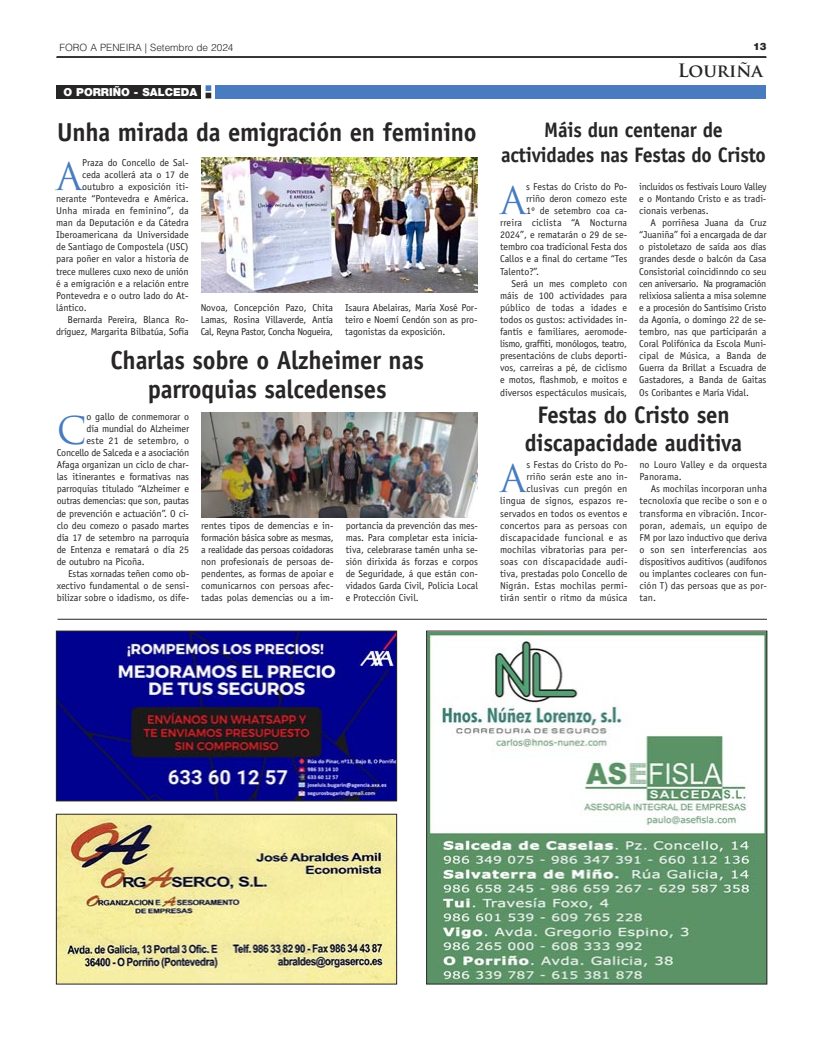
<style>
.page{position:relative;width:823px;height:1049px;background:#fff}
.page>*{position:absolute;margin:0;border:0;box-sizing:border-box;transform-origin:0 0}
.t1{font:37.2px "Trajan Pro";color:#487cbe}
.t2{font:700 26px/29.2px "Officina Sans Std";letter-spacing:-.01em;color:#272526;text-align:center;scale:.95 1}
.t3{font:700 24px/27.8px "Officina Sans Std";letter-spacing:-.01em;color:#272526;text-align:center;scale:.95 1}
.t4{font:700 21px/25.2px "Officina Sans Std";letter-spacing:-.015em;color:#272526;text-align:center;scale:.95 1}
.t5{font:700 18px "Trajan Pro";color:#272526}
.t6{font:900 11px "Helvetica Neue LT";color:#fff}
.t7{font:10px/12.1px "Officina Sans Std";letter-spacing:-.005em;color:#272526;text-align:justify}
.t8{font:10px "Officina Sans Std";letter-spacing:.015em;color:#272526}
.t9{font:300 10px "Helvetica LT Std";color:#272526}
.t10{font:10px "Officina Sans Std";letter-spacing:.02em;color:#272526}
.t11{font:900 10px "Helvetica Neue LT";color:#272526}
</style>
<div class="page">
<div style="left:57px;top:85px;width:144px;height:13px;background:#272526"></div>
<div style="left:215px;top:85px;width:551px;height:13px;background:#487cbe"></div>
<svg style="left:205px;top:85px;width:6px;height:13px"></svg>
<hr style="left:57px;top:56px;width:708px;height:1px;background:#272526">
<hr style="left:56px;top:57px;width:710px;height:1px;background:#272526">
<hr style="left:57px;top:619px;width:709px;height:1px;background:#272526">
<img style="left:58px;top:816px;width:336px;height:166px">
<div style="left:56px;top:814px;width:340px;height:170px;border:1px solid #272526"></div>
<img style="left:58px;top:633px;width:336px;height:166px">
<div style="left:56px;top:631px;width:340px;height:170px;border:1px solid #272526"></div>
<img style="left:428px;top:633px;width:336px;height:349px">
<img style="left:201px;top:158px;width:276px;height:134px">
<img style="left:201px;top:413px;width:276px;height:105px">
<p class="t9" style="left:59px;top:41px;width:175px">FORO A PENEIRA | Setembro de 2024</p>
<p class="t6" style="left:63px;top:87px;width:135px">O PORRIÑO - SALCEDA</p>
<p class="t2" style="left:57px;top:120px;width:443px">Unha mirada da emigración en feminino</p>
<p class="t1" style="left:56px;top:155px;width:28px">A</p>
<p class="t7" style="left:82px;top:157px;width:108px">Praza do Concello de Sal-</p>
<p class="t7" style="left:82px;top:169px;width:108px">ceda acollerá ata o 17 de</p>
<p class="t7" style="left:82px;top:181px;width:108px">outubro a exposición iti-</p>
<p class="t7" style="left:56px;top:193px;width:134px">nerante “Pontevedra e América.</p>
<p class="t8" style="left:56px;top:207px;width:134px">Unha mirada en feminino”, da</p>
<p class="t7" style="left:56px;top:217px;width:134px">man da Deputación e da Cátedra</p>
<p class="t7" style="left:56px;top:230px;width:134px">Iberoamericana da Universidade</p>
<p class="t7" style="left:56px;top:242px;width:134px">de Santiago de Compostela (USC)</p>
<p class="t7" style="left:56px;top:254px;width:134px">para poñer en valor a historia de</p>
<p class="t7" style="left:56px;top:266px;width:134px">trece mulleres cuxo nexo de unión</p>
<p class="t7" style="left:56px;top:278px;width:134px">é a emigración e a relación entre</p>
<p class="t7" style="left:56px;top:290px;width:134px">Pontevedra e o outro lado do At-</p>
<p class="t7" style="left:56px;top:302px;width:32px">lántico.</p>
<p class="t7" style="left:56px;top:314px;width:134px;text-align:right">Bernarda Pereira, Blanca Ro&shy;dríguez, Margarita Bilbatúa, Sofía</p>
<p class="t7" style="left:200px;top:302px;width:134px">Novoa, Concepción Pazo, Chita Lamas, Rosina Villaverde, Antía Cal, Reyna Pastor, Concha Nogueira,</p>
<p class="t7" style="left:345px;top:302px;width:134px">Isaura Abelairas, María Xosé Por&shy;teiro e Noemí Cendón son as pro&shy;tagonistas da exposición.</p>
<p class="t2" style="left:110px;top:347px;width:331px">Charlas sobre o Alzheimer nas parroquias salcedenses</p>
<p class="t1" style="left:57px;top:409px;width:31px">C</p>
<p class="t7" style="left:86px;top:411px;width:104px">o gallo de conmemorar o</p>
<p class="t7" style="left:86px;top:423px;width:104px">día mundial do Alzheimer</p>
<p class="t8" style="left:86px;top:437px;width:104px">este 21 de setembro, o</p>
<p class="t7" style="left:57px;top:447px;width:134px">Concello de Salceda e a asociación</p>
<p class="t7" style="left:57px;top:459px;width:134px">Afaga organizan un ciclo de char-</p>
<p class="t7" style="left:57px;top:472px;width:134px">las itinerantes e formativas nas</p>
<p class="t7" style="left:57px;top:484px;width:134px">parroquias titulado “Alzheimer e</p>
<p class="t7" style="left:57px;top:496px;width:134px">outras demencias: que son, pautas</p>
<p class="t7" style="left:57px;top:508px;width:134px">de prevención e actuación”. O ci-</p>
<p class="t7" style="left:57px;top:520px;width:134px">clo deu comezo o pasado martes</p>
<p class="t7" style="left:57px;top:532px;width:134px">día 17 de setembro na parroquia</p>
<p class="t7" style="left:57px;top:544px;width:134px">de Entenza e rematará o día 25</p>
<p class="t7" style="left:57px;top:556px;width:89px">de outubro na Picoña.</p>
<p class="t7" style="left:57px;top:568px;width:134px;text-indent:11px">Estas xornadas teñen como ob&shy;xectivo fundamental o de sensi&shy;bilizar sobre o idadismo, os dife-</p>
<p class="t7" style="left:201px;top:520px;width:134px">rentes tipos de demencias e in&shy;formación básica sobre as mesmas, a realidade das persoas coidadoras non profesionais de persoas de&shy;pendentes, as formas de apoiar e comunicarnos con persoas afec&shy;tadas polas demencias ou a im-</p>
<p class="t7" style="left:345px;top:520px;width:134px">portancia da prevención das mes&shy;mas. Para completar esta inicia&shy;tiva, celebrarase tamén unha se&shy;sión dirixida ás forzas e corpos de Seguridade, á que están con&shy;vidados Garda Civil, Policia Local e Protección Civil.</p>
<p class="t11" style="left:752px;top:42px;width:15px">13</p>
<p class="t5" style="left:677px;top:60px;width:87px">Louriña</p>
<p class="t4" style="left:500px;top:119px;width:280px">Máis dun centenar de actividades nas Festas do Cristo</p>
<p class="t1" style="left:499px;top:179px;width:28px">A</p>
<p class="t7" style="left:525px;top:181px;width:103px">s Festas do Cristo do Po-</p>
<p class="t7" style="left:525px;top:193px;width:103px">rriño deron comezo este</p>
<p class="t7" style="left:525px;top:205px;width:103px">1º de setembro coa ca-</p>
<p class="t10" style="left:499px;top:219px;width:129px">rreira ciclista “A Nocturna</p>
<p class="t7" style="left:499px;top:230px;width:129px">2024”, e rematarán o 29 de se-</p>
<p class="t7" style="left:499px;top:242px;width:129px">tembro coa tradicional Festa dos</p>
<p class="t7" style="left:499px;top:254px;width:129px">Callos e a final do certame “Tes</p>
<p class="t7" style="left:499px;top:266px;width:41px">Talento?”.</p>
<p class="t7" style="left:499px;top:278px;width:129px;text-indent:11px">Será un mes completo con máis de 100 actividades para público de todas a idades e todos os gustos: actividades in&shy;fantís e familiares, aeromode&shy;lismo, graffiti, monólogos, teatro, presentacións de clubs deporti&shy;vos, carreiras a pé, de ciclismo e motos, flashmob, e moitos e diversos espectáculos musicais,</p>
<p class="t7" style="left:639px;top:181px;width:129px">incluidos os festivais Louro Valley e o Montando Cristo e as tradi&shy;cionais verbenas.</p>
<p class="t7" style="left:639px;top:217px;width:129px;text-indent:11px">A porriñesa Juana da Cruz “Juaniña” foi a encargada de dar o pistoletazo de saída aos días grandes desde o balcón da Casa Consistorial coincidinndo co seu cen aniversario. Na programación relixiosa salienta a misa solemne e a procesión do Santísimo Cristo da Agonía, o domingo 22 de se&shy;tembro, nas que participarán a Coral Polifónica da Escola Muni&shy;cipal de Música, a Banda de Guerra da Brillat a Escuadra de Gastadores, a Banda de Gaitas Os Coribantes e María Vidal.</p>
<p class="t3" style="left:524px;top:403px;width:230px">Festas do Cristo sen discapacidade auditiva</p>
<p class="t7" style="left:499px;top:459px;width:129px;text-align:right">s Festas do Cristo do Po-<br>rriño serán este ano in&shy;clusivas cun pregón en lingua de signos, espazos re&shy;servados en todos os eventos e concertos para as persoas con discapacidade funcional e as mochilas vibratorias para per&shy;soas con discapacidade audi&shy;tiva, prestadas polo Concello de<br>Nigrán. Estas mochilas permi&shy;tirán sentir o ritmo da música</p>
<p class="t7" style="left:639px;top:459px;width:129px">no Louro Valley e da orquesta<br>Panorama.</p>
<p class="t1" style="left:499px;top:458px;width:28px">A</p>
<p class="t7" style="left:639px;top:484px;width:129px;text-indent:11px">As mochilas incorporan unha tecnoloxía que recibe o son e o transforma en vibración. Incor&shy;poran, ademais, un equipo de FM por lazo inductivo que deriva o son sen interferencias aos dispositivos auditivos (audífonos ou implantes cocleares con fun&shy;ción T) das persoas que as por&shy;tan.</p>
</div>
